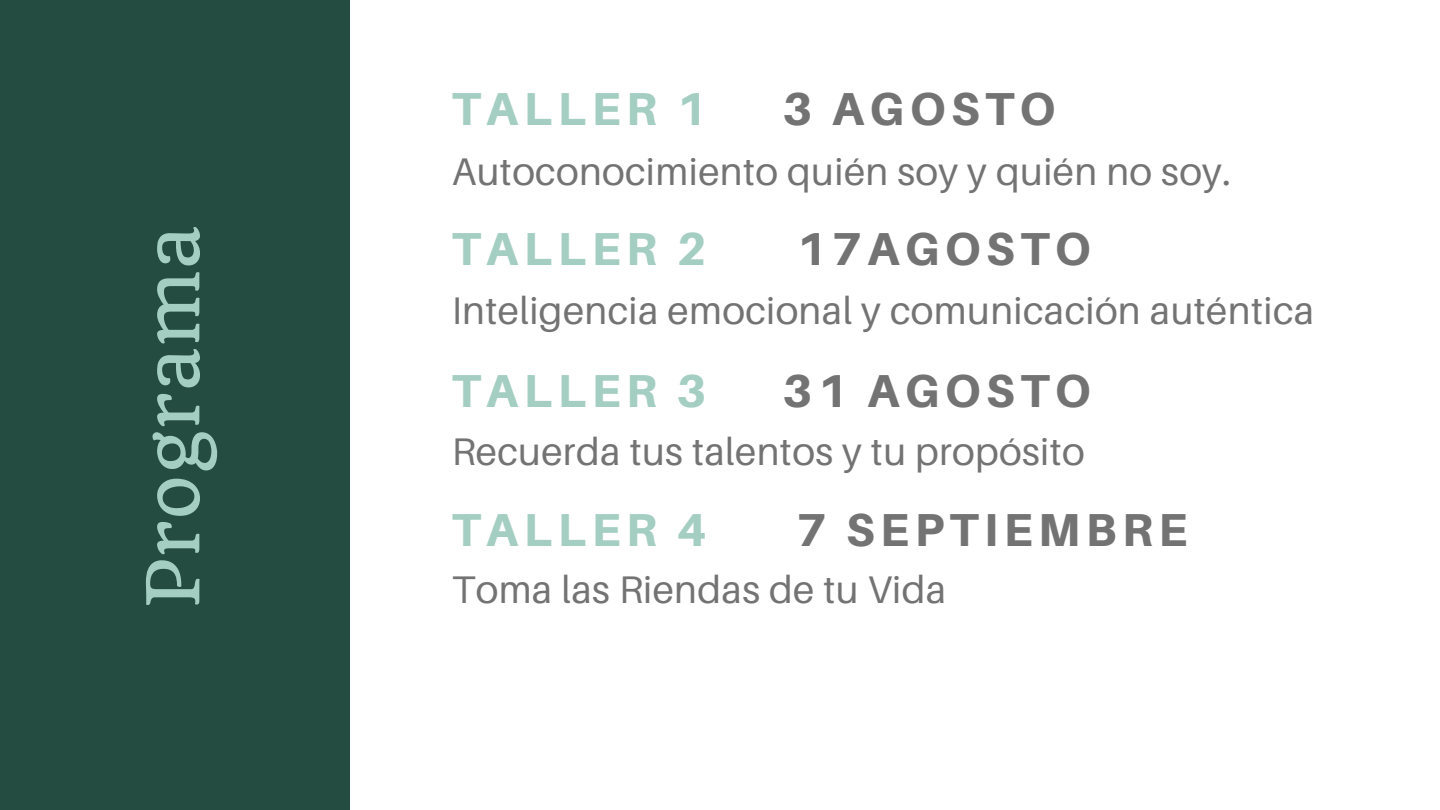
<style>
.page{position:relative;width:1440px;height:810px;background:#fff}
.page>*{position:absolute;margin:0;border:0;box-sizing:border-box;transform-origin:0 0}
.t1{font:71px "Quando";letter-spacing:.02em;color:#a4cec1}
.t2{font:800 46.2px "Aileron";letter-spacing:.12em;color:#737373}
.t3{font:800 46.2px "Aileron";letter-spacing:.12em;color:#a4cec1}
.t4{font:38.5px "Aileron";letter-spacing:.01em;color:#737373}
</style>
<div class="page">
<div style="left:0;top:0;width:350px;height:810px;background:#244c41"></div>
<p class="t1" style="left:129px;top:608px;width:384px;rotate:-90deg">Programa</p>
<h1 class="t3" style="left:452px;top:80px;width:256px">TALLER 1</h1>
<h1 class="t2" style="left:783px;top:80px;width:274px">3 AGOSTO</h1>
<h2 class="t4" style="left:452px;top:147px;width:781px">Autoconocimiento quién soy y quién no soy.</h2>
<p class="t3" style="left:452px;top:220px;width:256px">TALLER 2</p>
<p class="t2" style="left:797px;top:220px;width:295px">17AGOSTO</p>
<h2 class="t4" style="left:452px;top:287px;width:864px">Inteligencia emocional y comunicación auténtica</h2>
<p class="t3" style="left:452px;top:362px;width:256px">TALLER 3</p>
<p class="t2" style="left:783px;top:362px;width:309px">31 AGOSTO</p>
<h2 class="t4" style="left:452px;top:427px;width:634px">Recuerda tus talentos y tu propósito</h2>
<p class="t3" style="left:452px;top:501px;width:256px">TALLER 4</p>
<p class="t2" style="left:797px;top:501px;width:392px">7 SEPTIEMBRE</p>
<h2 class="t4" style="left:452px;top:566px;width:496px">Toma las Riendas de tu Vida</h2>
</div>
